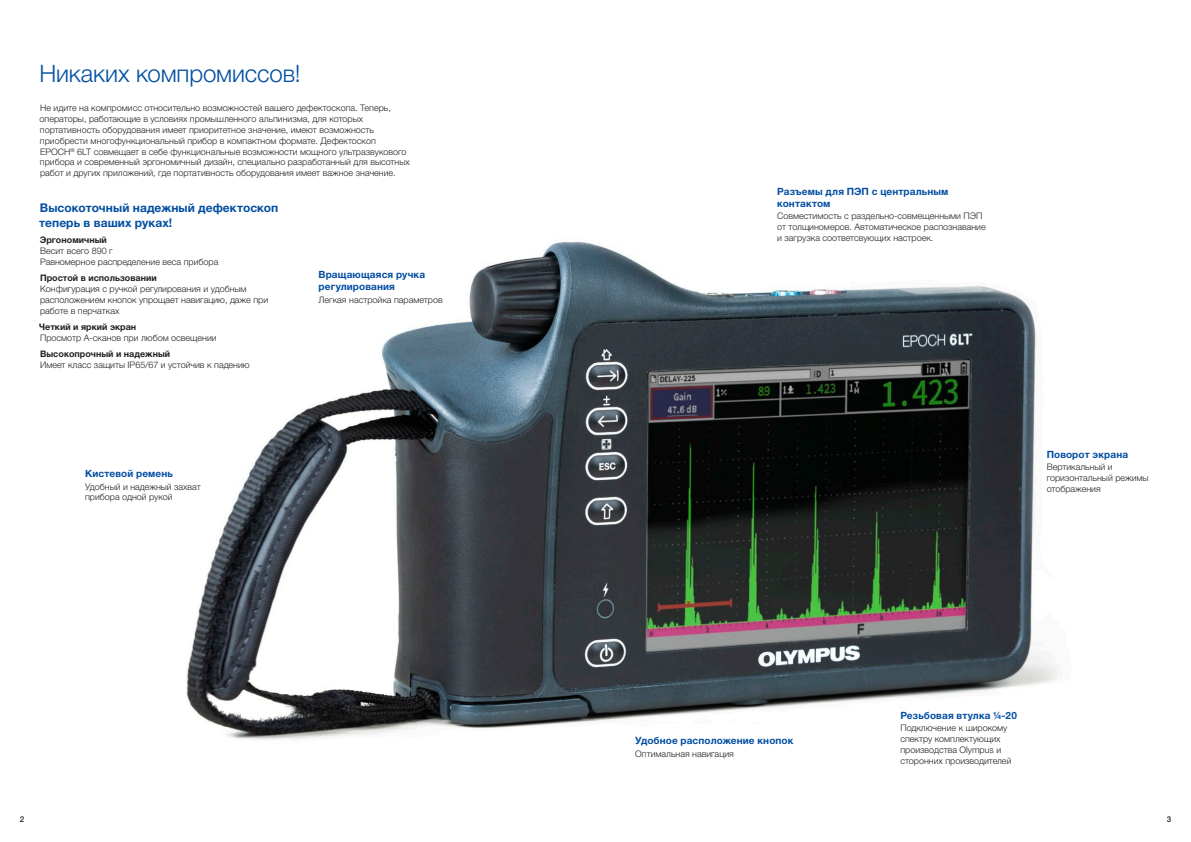
<style>
.page{position:relative;width:1191px;height:842px;background:#fff}
.page>*{position:absolute;margin:0;border:0;box-sizing:border-box;transform-origin:0 0}
.Title_1{font:300 24px "Helvetica Neue LTW1 G";letter-spacing:-.005em;color:#034ea2}
.Title_2{font:700 12px/14.4px "Helvetica Neue LTW1 G";letter-spacing:.005em;color:#034ea2}
.Title_3{font:700 10px/12px "Helvetica Neue LTW1 G";letter-spacing:.01em;color:#034ea2}
.Text{font:300 9px/10.8px "Helvetica Neue LTW1 G";color:#231f20}
.t1{font:500 8px "Helvetica Neue LTW1 G";color:#231f20}
.s1{font-weight:700}
</style>
<div class="page">
<img style="left:186px;top:241px;width:872px;height:499px">
<p class="Title_1" style="left:39px;top:59px;width:263px">Никаких компромиссов!</p>
<p class="Text" style="left:40px;top:103px;width:372px">Не идите на компромисс относительно возможностей вашего дефектоскопа. Теперь, операторы, работающие в условиях промышленного альпинизма, для которых портативность оборудования имеет приоритетное значение, имеют возможность приобрести многофункциональный прибор в компактном формате. Дефектоскоп EPOCH<sup>®</sup> 6LT совмещает в себе функциональные возможности мощного ультразвукового прибора и современный эргономичный дизайн, специально разработанный для высотных работ и других приложений, где портативность оборудования имеет важное значение.</p>
<p class="Title_2" style="left:39px;top:201px;width:241px">Высокоточный надежный дефектоскоп теперь в ваших руках!</p>
<p class="Text" style="left:40px;top:234px;width:180px"><span class="s1">Эргономичный<br></span>Весит всего 890 г<br>Равномерное распределение веса прибора</p>
<p class="Text" style="left:40px;top:272px;width:230px"><span class="s1">Простой в использовании<br></span>Конфигурация с ручкой регулирования и удобным расположением кнопок упрощает навигацию, даже при работе в перчатках</p>
<p class="Text" style="left:39px;top:321px;width:179px"><span class="s1">Четкий и яркий экран<br></span>Просмотр A-сканов при любом освещении</p>
<p class="Text" style="left:40px;top:349px;width:211px"><span class="s1">Высокопрочный и надежный<br></span>Имеет класс защиты IP65/67 и устойчив к падению</p>
<p class="Title_3" style="left:85px;top:467px;width:89px">Кистевой ремень</p>
<p class="Text" style="left:85px;top:481px;width:117px">Удобный и надежный захват прибора одной рукой</p>
<p class="Title_3" style="left:318px;top:269px;width:108px">Вращающаяся ручка регулирования</p>
<p class="Text" style="left:318px;top:294px;width:126px">Легкая настройка параметров</p>
<p class="Title_3" style="left:777px;top:185px;width:173px">Разъемы для ПЭП с центральным контактом</p>
<p class="Text" style="left:777px;top:211px;width:210px">Совместимость с раздельно-совмещенными ПЭП от толщиномеров. Автоматическое распознавание и загрузка соответсвующих настроек.</p>
<p class="Title_3" style="left:1046px;top:448px;width:83px">Поворот экрана</p>
<p class="Text" style="left:1046px;top:462px;width:103px">Вертикальный и горизонтальный режимы отображения</p>
<p class="Title_3" style="left:635px;top:734px;width:160px">Удобное расположение кнопок</p>
<p class="Text" style="left:635px;top:748px;width:100px">Оптимальная навигация</p>
<p class="Title_3" style="left:900px;top:709px;width:118px">Резьбовая втулка ¼-20</p>
<p class="Text" style="left:900px;top:723px;width:113px">Подключение к широкому спектру комплектующих производства Olympus и сторонних производителей</p>
<p class="t1" style="left:20px;top:814px;width:6px">2</p>
<p class="t1" style="left:1166px;top:814px;width:6px">3</p>
</div>
